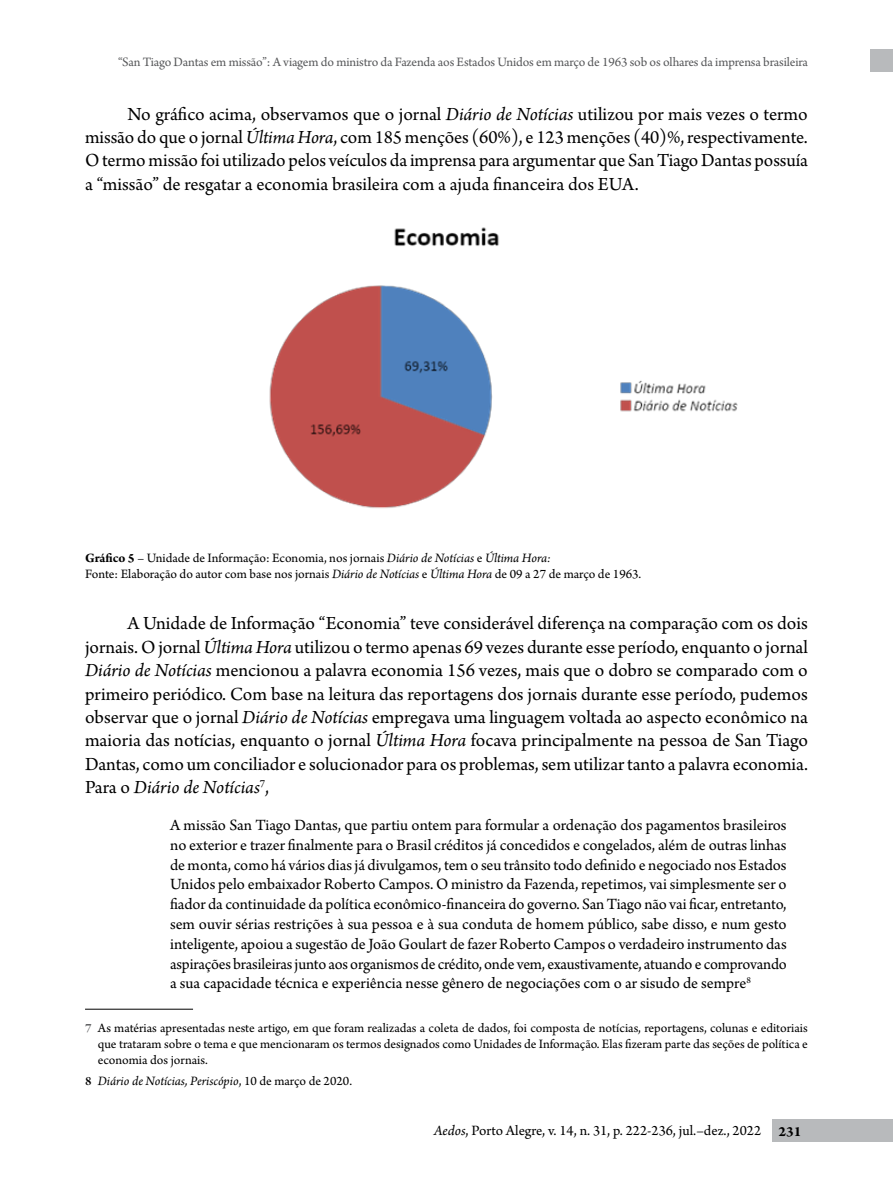
<style>
.page{position:relative;width:893px;height:1191px;background:#fff}
.page>*{position:absolute;margin:0;border:0;box-sizing:border-box;transform-origin:0 0}
.t1{font:19.5px/23.4px "Arno Pro";letter-spacing:-.005em;color:#000;text-align:justify}
.t2{font:16.5px/19.8px "Arno Pro";letter-spacing:-.005em;color:#000;text-align:justify}
.t3{font:15px "Arno Pro";color:#000}
.t4{font:13.5px/16.2px "Arno Pro";color:#000}
.t5{font:13.5px "Arno Pro";letter-spacing:-.015em;color:#58595b}
.t6{font:italic 13.5px "Arno Pro";color:#000}
.s1{font-style:italic}
.s2{font-weight:700}
.s3{font-family:"Arno Pro Smbd Subhead";color:#58595b}
.s4{font-family:"Arno Pro Smbd Subhead";font-style:normal}
.s5{font-style:normal}
</style>
<div class="page">
<div style="left:772px;top:1119px;width:121px;height:23px;background:#b8babc"></div>
<div style="left:870px;top:49px;width:23px;height:23px;background:#b8babc"></div>
<hr style="left:85px;top:1009px;width:108px;height:1px;background:#000">
<img style="left:269px;top:227px;width:469px;height:282px">
<p class="t5" style="left:118px;top:54px;width:692px">“San Tiago Dantas em missão”: A viagem do ministro da Fazenda aos Estados Unidos em março de 1963 sob os olhares da imprensa brasileira</p>
<p class="t1" style="left:85px;top:103px;width:724px;text-indent:43px">No gráfico acima, observamos que o jornal <span class="s1">Diário de Notícias</span> utilizou por mais vezes o termo missão do que o jornal <span class="s1">Última Hora</span>, com 185 menções (60%), e 123 menções (40)%, respectivamente.<br>O termo missão foi utilizado pelos veículos da imprensa para argumentar que San Tiago Dantas possuía a “missão” de resgatar a economia brasileira com a ajuda financeira dos EUA.</p>
<p class="t4" style="left:85px;top:550px;width:558px"><span class="s2">Gráfico 5</span> – Unidade de Informação: Economia, nos jornais <span class="s1">Diário de Notícias</span> e <span class="s1">Última Hora:<br></span>Fonte: Elaboração do autor com base nos jornais <span class="s1">Diário de Notícias</span> e <span class="s1">Última Hora</span> de 09 a 27 de março de 1963.</p>
<p class="t1" style="left:85px;top:613px;width:724px;text-indent:43px">A Unidade de Informação “Economia” teve considerável diferença na comparação com os dois jornais. O jornal <span class="s1">Última Hora</span> utilizou o termo apenas 69 vezes durante esse período, enquanto o jornal <span class="s1">Diário de Notícias</span> mencionou a palavra economia 156 vezes, mais que o dobro se comparado com o primeiro periódico. Com base na leitura das reportagens dos jornais durante esse período, pudemos observar que o jornal <span class="s1">Diário de Notícias</span> empregava uma linguagem voltada ao aspecto econômico na maioria das notícias, enquanto o jornal <span class="s1">Última Hora</span> focava principalmente na pessoa de San Tiago Dantas, como um conciliador e solucionador para os problemas, sem utilizar tanto a palavra economia.<br>Para o <span class="s1">Diário de Notícias</span><sup>7</sup>,</p>
<p class="t2" style="left:170px;top:816px;width:618px">A missão San Tiago Dantas, que partiu ontem para formular a ordenação dos pagamentos brasileiros no exterior e trazer finalmente para o Brasil créditos já concedidos e congelados, além de outras linhas de monta, como há vários dias já divulgamos, tem o seu trânsito todo definido e negociado nos Estados Unidos pelo embaixador Roberto Campos. O ministro da Fazenda, repetimos, vai simplesmente ser o fiador da continuidade da política econômico-financeira do governo. San Tiago não vai ficar, entretanto, sem ouvir sérias restrições à sua pessoa e à sua conduta de homem público, sabe disso, e num gesto inteligente, apoiou a sugestão de João Goulart de fazer Roberto Campos o verdadeiro instrumento das aspirações brasileiras junto aos organismos de crédito, onde vem, exaustivamente, atuando e comprovando a sua capacidade técnica e experiência nesse gênero de negociações com o ar sisudo de sempre<sup>8</sup></p>
<p class="t4" style="left:98px;top:1020px;width:712px;text-align:justify;text-indent:-13px"><span class="s3">7</span> As matérias apresentadas neste artigo, em que foram realizadas a coleta de dados, foi composta de notícias, reportagens, colunas e editoriais que trataram sobre o tema e que mencionaram os termos designados como Unidades de Informação. Elas fizeram parte das seções de política e economia dos jornais.</p>
<p class="t6" style="left:85px;top:1072px;width:269px"><span class="s4">8</span> Diário de Notícias, Periscópio<span class="s5">, 10 de março de 2020.</span></p>
<p class="t3" style="left:434px;top:1122px;width:369px"><span class="s1">Aedos</span>, Porto Alegre, v. 14, n. 31, p. 222-236, jul.–dez., 2022 <span class="s2">231</span></p>
</div>
